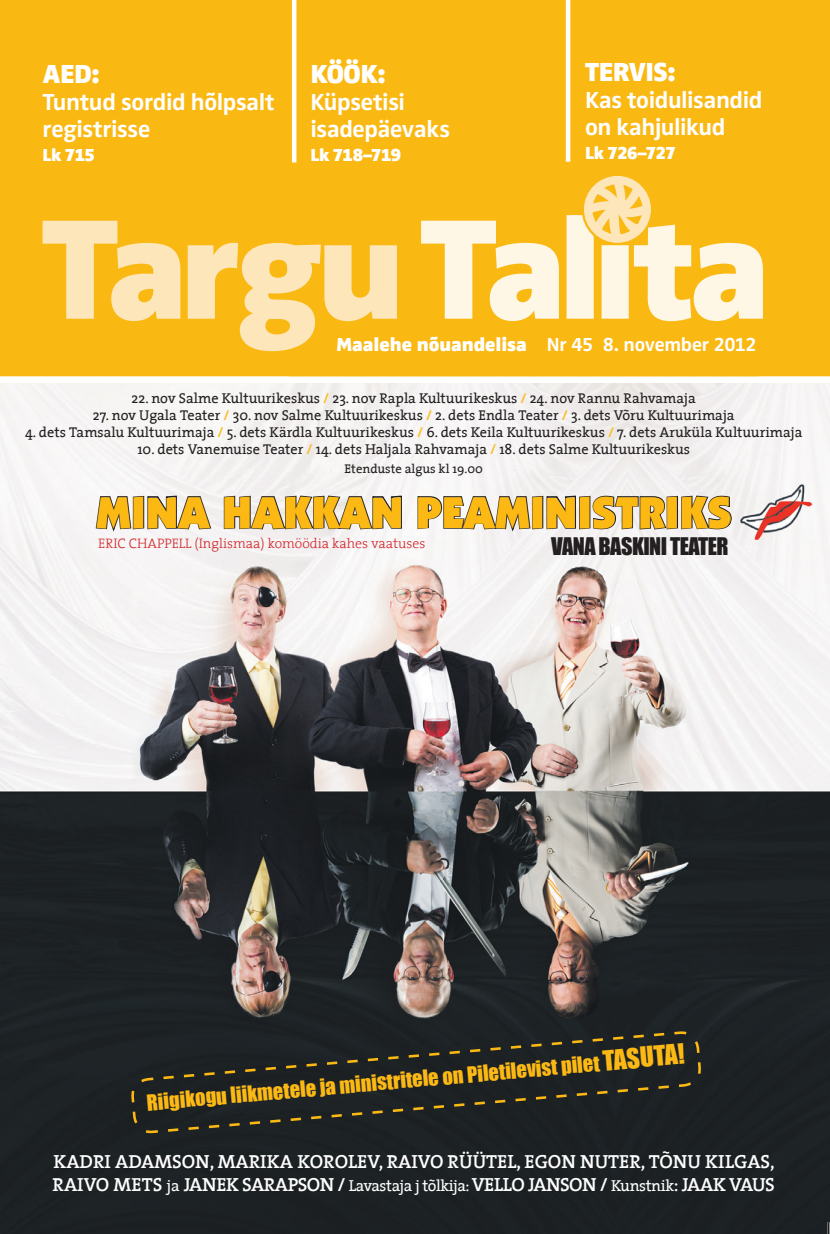
<style>
.page{position:relative;width:830px;height:1234px;background:#fff}
.page>*{position:absolute;margin:0;border:0;box-sizing:border-box;transform-origin:0 0}
.t1{font:900 44.7px "Kabel IT Cby BT";color:#fcb914}
.t2{font:900 27px "Zwo Pro";letter-spacing:-.02em;color:#fff}
.t3{font:700 24px/27px "Zwo Pro";letter-spacing:-.015em;color:#fff}
.t4{font:22.2px "Impact";letter-spacing:-.025em;color:#231f20}
.t5{font:20.55px "Impact";color:#fcb914}
.t6{font:900 19.5px "Zwo Pro";letter-spacing:-.005em;color:#fff}
.t7{font:19.05px/23px "The Serif Semi Bold Caps";color:#fff}
.t8{font:900 18px "Zwo Pro";letter-spacing:-.03em;color:#fff}
.t9{font:14.25px "The Serif";color:#231f20}
.t10{font:300 13.8px "The Serif";color:#d1232a}
.t11{font:12.75px "The Serif";color:#231f20}
.s1{font-weight:700}
.s2{font-family:"The Serif Semi Bold Caps";color:#fcb914}
.s3{font-size:25.65px}
.s4{font-family:"The Serif";font-size:15.9px}
.s5{font-family:"The Serif"}
</style>
<div class="page">
<div style="left:0;top:0;width:829px;height:376px;background:#fab813"></div>
<div style="left:289px;top:333px;width:468px;height:42px;background:#fab813"></div>
<div style="left:288px;top:332px;width:470px;height:44px;border:2px solid #fab813"></div>
<svg style="left:43px;top:221px;width:354px;height:130px;background:#fbcc5e"></svg>
<svg style="left:421px;top:176px;width:341px;height:145px;background:#fbd474"></svg>
<div style="left:310px;top:61px;width:210px;height:123px;background:#fab813"></div>
<div style="left:565px;top:0;width:5px;height:162px;background:#fff"></div>
<hr style="left:292px;top:0;width:4px;height:162px;background:#fff">
<img style="left:0;top:384px;width:829px;height:849px">
<svg style="left:96px;top:495px;width:631px;height:36px"></svg>
<img style="left:727px;top:478px;width:102px;height:69px">
<img style="left:730px;top:496px;width:1px;height:26px">
<img style="left:727px;top:496px;width:3px;height:30px">
<div style="left:131px;top:1030px;width:570px;height:103px;background:#1d2224"></div>
<svg style="left:0;top:1221px;width:1px;height:13px"></svg>
<svg style="left:827px;top:1221px;width:3px;height:13px"></svg>
<h2 class="t2" style="left:43px;top:57px;width:58px">AED:</h2>
<h3 class="t3" style="left:43px;top:88px;width:233px">Tuntud sordid hõlpsalt registrisse</h3>
<p class="t8" style="left:43px;top:144px;width:54px">Lk 715</p>
<h2 class="t2" style="left:310px;top:57px;width:76px">KÖÖK:</h2>
<h3 class="t3" style="left:310px;top:88px;width:141px">Küpsetisi isadepäevaks</h3>
<p class="t8" style="left:310px;top:144px;width:92px">Lk 718–719</p>
<h2 class="t2" style="left:585px;top:55px;width:91px">TERVIS:</h2>
<h3 class="t3" style="left:585px;top:86px;width:179px">Kas toidulisandid on kahjulikud</h3>
<p class="t8" style="left:585px;top:142px;width:92px">Lk 726–727</p>
<h3 class="t6" style="left:336px;top:333px;width:422px">Maalehe nõuandelisa <span class="s1">Nr 45 8. november 2012</span></h3>
<p class="t9" style="left:131px;top:386px;width:565px">22. nov Salme Kultuurikeskus <span class="s2">/</span> 23. nov Rapla Kultuurikeskus <span class="s2">/</span> 24. nov Rannu Rahvamaja</p>
<p class="t9" style="left:93px;top:403px;width:643px">27. nov Ugala Teater <span class="s2">/</span> 30. nov Salme Kultuurikeskus <span class="s2">/</span> 2. dets Endla Teater <span class="s2">/</span> 3. dets Võru Kultuurimaja</p>
<p class="t9" style="left:25px;top:420px;width:778px">4. dets Tamsalu Kultuurimaja <span class="s2">/</span> 5. dets Kärdla Kultuurikeskus <span class="s2">/</span> 6. dets Keila Kultuurikeskus <span class="s2">/</span> 7. dets Aruküla Kultuurimaja</p>
<p class="t9" style="left:137px;top:437px;width:554px">10. dets Vanemuise Teater <span class="s2">/</span> 14. dets Haljala Rahvamaja <span class="s2">/</span> 18. dets Salme Kultuurikeskus</p>
<p class="t11" style="left:344px;top:458px;width:140px">Etenduste algus kl 19.00</p>
<h1 class="t1" style="left:96px;top:484px;width:637px">MINA HAKKAN PEAMINISTRIKS</h1>
<p class="t10" style="left:98px;top:531px;width:328px">ERIC CHAPPELL (Inglismaa) komöödia kahes vaatuses</p>
<h3 class="t4" style="left:551px;top:528px;width:178px">VANA BASKINI TEATER</h3>
<h3 class="t5" style="left:145px;top:1086px;width:541px;rotate:-5deg">Riigikogu liikmetele ja ministritele on Piletilevist pilet <span class="s3">TASUTA!</span></h3>
<h3 class="t7" style="left:53px;top:1149px;width:723px">KADRI ADAMSON, MARIKA KOROLEV, RAIVO RÜÜTEL, EGON NUTER, TÕNU KILGAS,<br>RAIVO METS <span class="s4">ja</span> JANEK SARAPSON / <span class="s4">Lavastaja j tõlkija:</span> VELLO JANSON / <span class="s4">Kunstnik</span><span class="s5">:</span> JAAK VAUS</h3>
</div>
